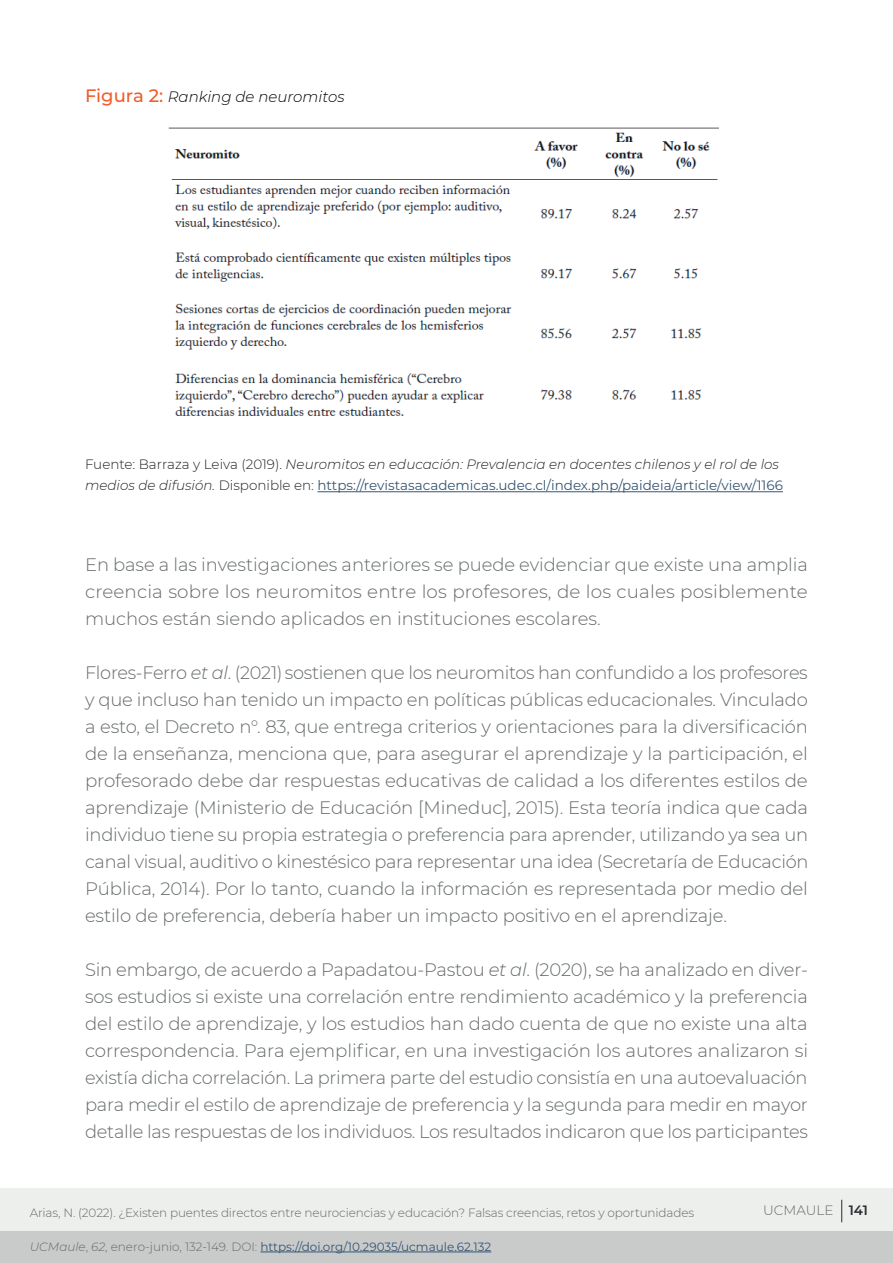
<style>
.page{position:relative;width:893px;height:1263px;background:#fff}
.page>*{position:absolute;margin:0;border:0;box-sizing:border-box;transform-origin:0 0}
.t1{font:300 18px/27px "Montserrat";letter-spacing:-.01em;color:#646969;text-align:justify}
.t2{font:italic 300 15px "Montserrat";color:#000001}
.t3{font:italic 300 13.5px/21.6px "Montserrat";color:#231f20}
.t4{font:300 13.5px "Montserrat";color:#646969}
.t5{font:300 12px "Montserrat";letter-spacing:-.01em;color:#646969}
.t6{font:12px "Montserrat";color:#365574}
.s1{font-weight:500;font-style:normal;font-size:18px;color:#f15c2a}
.s2{font-style:normal}
.s3{font-weight:400;font-style:normal;color:#365574}
.s4{font-style:italic}
.s5{font-weight:300;font-style:italic;color:#646969}
.s6{font-weight:300;color:#646969}
.s7{font-weight:600;color:#292d2f}
</style>
<div class="page">
<div style="left:0;top:1188px;width:893px;height:52px;background:#edefed"></div>
<div style="left:0;top:1231px;width:893px;height:32px;background:#c9cbca"></div>
<hr style="left:260px;top:1251px;width:231px;height:1px;background:#365574">
<svg style="left:841px;top:1200px;width:1px;height:22px"></svg>
<hr style="left:317px;top:491px;width:466px;height:1px;background:#365574">
<img style="left:168px;top:128px;width:551px;height:288px">
<p class="t2" style="left:85px;top:87px;width:261px"><span class="s1">Figura 2:</span> Ranking de neuromitos</p>
<p class="t3" style="left:85px;top:453px;width:699px"><span class="s2">Fuente: Barraza y Leiva (2019).</span> Neuromitos en educación: Prevalencia en docentes chilenos y el rol de los medios de difusión. <span class="s2">Disponible en:</span> <span class="s3">https://revistasacademicas.udec.cl/index.php/paideia/article/view/1166</span></p>
<p class="t1" style="left:85px;top:551px;width:724px">En base a las investigaciones anteriores se puede evidenciar que existe una amplia creencia sobre los neuromitos entre los profesores, de los cuales posiblemente muchos están siendo aplicados en instituciones escolares.</p>
<p class="t1" style="left:85px;top:659px;width:725px">Flores-Ferro <span class="s4">et al</span>. (2021) sostienen que los neuromitos han confundido a los profesores y que incluso han tenido un impacto en políticas públicas educacionales. Vinculado a esto, el Decreto n°. 83, que entrega criterios y orientaciones para la diversificación de la enseñanza, menciona que, para asegurar el aprendizaje y la participación, el profesorado debe dar respuestas educativas de calidad a los diferentes estilos de aprendizaje (Ministerio de Educación [Mineduc], 2015). Esta teoría indica que cada individuo tiene su propia estrategia o preferencia para aprender, utilizando ya sea un canal visual, auditivo o kinestésico para representar una idea (Secretaría de Educación Pública, 2014). Por lo tanto, cuando la información es representada por medio del estilo de preferencia, debería haber un impacto positivo en el aprendizaje.</p>
<p class="t1" style="left:85px;top:956px;width:725px">Sin embargo, de acuerdo a Papadatou-Pastou <span class="s4">et al</span>. (2020), se ha analizado en diver&shy;sos estudios si existe una correlación entre rendimiento académico y la preferencia del estilo de aprendizaje, y los estudios han dado cuenta de que no existe una alta correspondencia. Para ejemplificar, en una investigación los autores analizaron si existía dicha correlación. La primera parte del estudio consistía en una autoevaluación para medir el estilo de aprendizaje de preferencia y la segunda para medir en mayor detalle las respuestas de los individuos. Los resultados indicaron que los participantes</p>
<p class="t5" style="left:30px;top:1204px;width:666px">Arias, N. (2022). ¿Existen puentes directos entre neurociencias y educación? Falsas creencias, retos y oportunidades</p>
<p class="t6" style="left:30px;top:1238px;width:463px"><span class="s5">UCMaule</span><span class="s6">,</span> <span class="s5">62</span><span class="s6">, enero-junio, 132-149. DOI:</span> https://doi.org/10.29035/ucmaule.62.132</p>
<p class="t4" style="left:763px;top:1201px;width:106px">UCMAULE <span class="s7">141</span></p>
</div>
